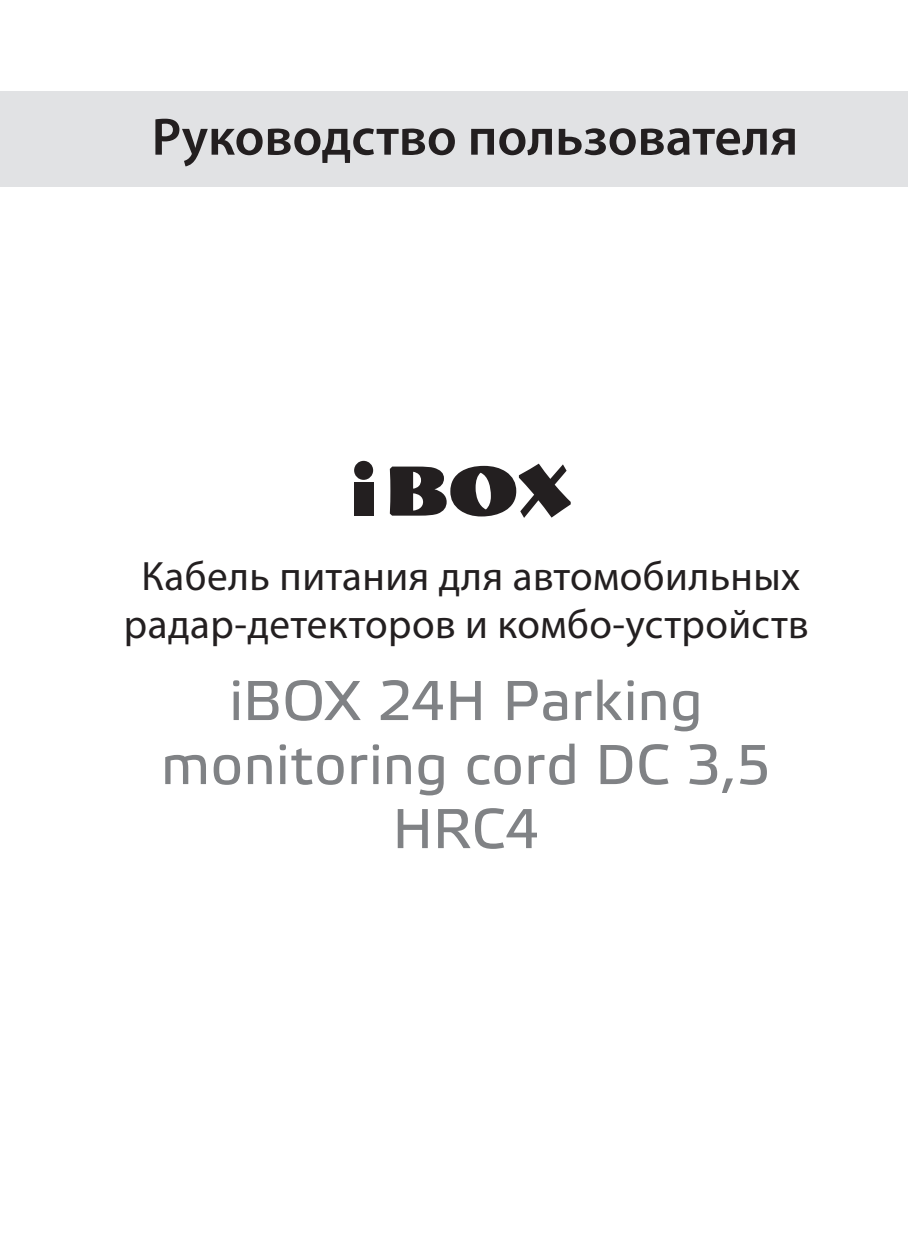
<style>
.page{position:relative;width:908px;height:1248px;background:#fff}
.page>*{position:absolute;margin:0;border:0;box-sizing:border-box;transform-origin:0 0}
.t1{font:56px/64px "Elektra Text Pro";letter-spacing:.01em;color:#808285;text-align:center}
.t2{font:600 52.8px "Myriad Pro";color:#231f20}
.t3{font:41.2px/48px "Myriad Pro";letter-spacing:.01em;color:#231f20;text-align:center}
</style>
<div class="page">
<div style="left:1px;top:91px;width:906px;height:95px;background:#e1e2e4"></div>
<svg style="left:389px;top:463px;width:181px;height:55px"></svg>
<div style="left:354px;top:482px;width:19px;height:33px;background:#231f20"></div>
<div style="left:354px;top:461px;width:19px;height:19px;background:#231f20;border-radius:50%"></div>
<p class="t2" style="left:152px;top:103px;width:647px">Руководство пользователя</p>
<p class="t3" style="left:124px;top:551px;width:686px">Кабель питания для автомобильных радар-детекторов и комбо-устройств</p>
<p class="t1" style="left:229px;top:670px;width:474px">iBOX 24H Parking</p>
<p class="t1" style="left:161px;top:734px;width:611px">monitoring cord DC 3,5<br>HRC4</p>
</div>
